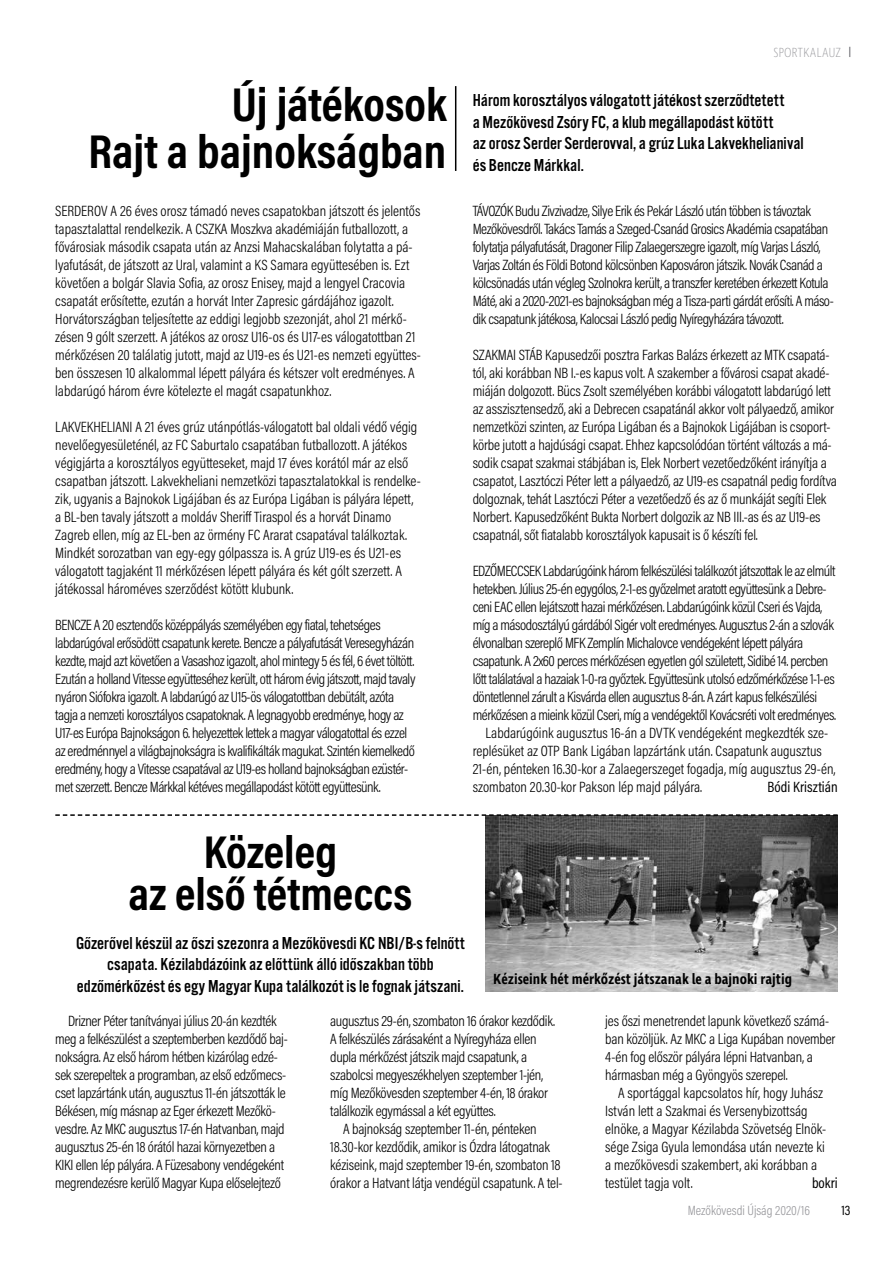
<style>
.page{position:relative;width:893px;height:1263px;background:#fff}
.page>*{position:absolute;margin:0;border:0;box-sizing:border-box;transform-origin:0 0}
.t1{font:700 48px/46.5px "Acumin Pro Cond";color:#000;text-align:right}
.t2{font:700 46.5px/42px "Acumin Pro Cond";color:#000;text-align:center}
.t3{font:18px/21.6px "Alternate Got No 3 D";color:#000}
.t4{font:300 15px/18px "Acumin Pro Cond";letter-spacing:-.015em;color:#000}
.t5{font:600 15px "Ingra Cd";color:#000}
.t6{font:15px "Acumin Pro Cond";color:#000}
.t7{font:300 13.5px "Acumin Pro Cond";color:#98989c}
.t8{font:200 13.5px "Ingra Cd";letter-spacing:.005em;color:#98989c}
.t9{font:13.5px "Acumin Pro Cond";color:#000}
</style>
<div class="page">
<hr style="left:455px;top:86px;width:1px;height:85px;background:#000">
<img style="left:486px;top:816px;width:352px;height:176px">
<svg style="left:55px;top:814px;width:783px;height:2px"></svg>
<h1 class="t1" style="left:88px;top:80px;width:360px">Új játékosok<br>Rajt a bajnokságban</h1>
<p class="t4" style="left:55px;top:202px;width:367px">SERDEROV A 26 éves orosz támadó neves csapatokban játszott és jelentős tapasztalattal rendelkezik. A CSZKA Moszkva akadémiáján futballozott, a fővárosiak második csapata után az Anzsi Mahacskalában folytatta a pá&shy;lyafutását, de játszott az Ural, valamint a KS Samara együttesében is. Ezt követően a bolgár Slavia Sofia, az orosz Enisey, majd a lengyel Cracovia csapatát erősítette, ezután a horvát Inter Zapresic gárdájához igazolt.<br>Horvátországban teljesítette az eddigi legjobb szezonját, ahol 21 mérkő&shy;zésen 9 gólt szerzett. A játékos az orosz U16-os és U17-es válogatottban 21 mérkőzésen 20 találatig jutott, majd az U19-es és U21-es nemzeti együttes&shy;ben összesen 10 alkalommal lépett pályára és kétszer volt eredményes. A labdarúgó három évre kötelezte el magát csapatunkhoz.</p>
<p class="t4" style="left:55px;top:418px;width:367px">LAKVEKHELIANI A 21 éves grúz utánpótlás-válogatott bal oldali védő végig nevelőegyesületénél, az FC Saburtalo csapatában futballozott. A játékos végigjárta a korosztályos együtteseket, majd 17 éves korától már az első csapatban játszott. Lakvekheliani nemzetközi tapasztalatokkal is rendelke&shy;zik, ugyanis a Bajnokok Ligájában és az Európa Ligában is pályára lépett, a BL-ben tavaly játszott a moldáv Sheriff Tiraspol és a horvát Dinamo Zagreb ellen, míg az EL-ben az örmény FC Ararat csapatával találkoztak.<br>Mindkét sorozatban van egy-egy gólpassza is. A grúz U19-es és U21-es válogatott tagjaként 11 mérkőzésen lépett pályára és két gólt szerzett. A játékossal hároméves szerződést kötött klubunk.</p>
<p class="t4" style="left:55px;top:616px;width:362px">BENCZE A 20 esztendős középpályás személyében egy fiatal, tehetséges labdarúgóval erősödött csapatunk kerete. Bencze a pályafutását Veresegyházán kezdte, majd azt követően a Vasashoz igazolt, ahol mintegy 5 és fél, 6 évet töltött.<br>Ezután a holland Vitesse együtteséhez került, ott három évig játszott, majd tavaly nyáron Siófokra igazolt. A labdarúgó az U15-ös válogatottban debütált, azóta tagja a nemzeti korosztályos csapatoknak. A legnagyobb eredménye, hogy az U17-es Európa Bajnokságon 6. helyezettek lettek a magyar válogatottal és ezzel az eredménnyel a világbajnokságra is kvalifikálták magukat. Szintén kiemelkedő eredmény, hogy a Vitesse csapatával az U19-es holland bajnokságban ezüstér&shy;met szerzett. Bencze Márkkal kétéves megállapodást kötött együttesünk.</p>
<h2 class="t2" style="left:129px;top:830px;width:285px">Közeleg<br>az első tétmeccs</h2>
<p class="t8" style="left:773px;top:45px;width:69px">SPORTKALAUZ</p>
<p class="t3" style="left:473px;top:90px;width:332px">Három korosztályos válogatott játékost szerződtetett<br>a Mezőkövesd Zsóry FC, a klub megállapodást kötött<br>az orosz Serder Serderovval, a grúz Luka Lakvekhelianival és Bencze Márkkal.</p>
<p class="t4" style="left:473px;top:202px;width:363px">TÁVOZÓK Budu Zivzivadze, Silye Erik és Pekár László után többen is távoztak Mezőkövesdről. Takács Tamás a Szeged-Csanád Grosics Akadémia csapatában folytatja pályafutását, Dragoner Filip Zalaegerszegre igazolt, míg Varjas László, Varjas Zoltán és Földi Botond kölcsönben Kaposváron játszik. Novák Csanád a kölcsönadás után végleg Szolnokra került, a transzfer keretében érkezett Kotula Máté, aki a 2020-2021-es bajnokságban még a Tisza-parti gárdát erősíti. A máso&shy;dik csapatunk játékosa, Kalocsai László pedig Nyíregyházára távozott.</p>
<p class="t4" style="left:473px;top:346px;width:366px">SZAKMAI STÁB Kapusedzői posztra Farkas Balázs érkezett az MTK csapatá&shy;tól, aki korábban NB I.-es kapus volt. A szakember a fővárosi csapat akadé&shy;miáján dolgozott. Bücs Zsolt személyében korábbi válogatott labdarúgó lett az asszisztensedző, aki a Debrecen csapatánál akkor volt pályaedző, amikor nemzetközi szinten, az Európa Ligában és a Bajnokok Ligájában is csoport&shy;körbe jutott a hajdúsági csapat. Ehhez kapcsolódóan történt változás a má&shy;sodik csapat szakmai stábjában is, Elek Norbert vezetőedzőként irányítja a csapatot, Lasztóczi Péter lett a pályaedző, az U19-es csapatnál pedig fordítva dolgoznak, tehát Lasztóczi Péter a vezetőedző és az ő munkáját segíti Elek Norbert. Kapusedzőként Bukta Norbert dolgozik az NB III.-as és az U19-es csapatnál, sőt fiatalabb korosztályok kapusait is ő készíti fel.</p>
<p class="t4" style="left:473px;top:562px;width:364px">EDZŐMECCSEK Labdarúgóink három felkészülési találkozót játszottak le az elmúlt</p>
<p class="t4" style="left:473px;top:580px;width:355px">hetekben. Július 25-én egygólos, 2-1-es győzelmet aratott együttesünk a Debre-</p>
<p class="t4" style="left:473px;top:598px;width:351px">ceni EAC ellen lejátszott hazai mérkőzésen. Labdarúgóink közül Cseri és Vajda,</p>
<p class="t4" style="left:473px;top:616px;width:363px">míg a másodosztályú gárdából Sigér volt eredményes. Augusztus 2-án a szlovák</p>
<p class="t4" style="left:473px;top:634px;width:332px">élvonalban szereplő MFK Zemplín Michalovce vendégeként lépett pályára</p>
<p class="t4" style="left:473px;top:652px;width:357px">csapatunk. A 2x60 perces mérkőzésen egyetlen gól született, Sidibé 14. percben</p>
<p class="t4" style="left:473px;top:670px;width:364px">lőtt találatával a hazaiak 1-0-ra győztek. Együttesünk utolsó edzőmérkőzése 1-1-es</p>
<p class="t4" style="left:473px;top:688px;width:346px">döntetlennel zárult a Kisvárda ellen augusztus 8-án. A zárt kapus felkészülési</p>
<p class="t4" style="left:473px;top:706px;width:365px">mérkőzésen a mieink közül Cseri, míg a vendégektől Kovácsréti volt eredményes.</p>
<p class="t4" style="left:485px;top:724px;width:344px">Labdarúgóink augusztus 16-án a DVTK vendégeként megkezdték sze-</p>
<p class="t4" style="left:473px;top:742px;width:351px">replésüket az OTP Bank Ligában lapzártánk után. Csapatunk augusztus</p>
<p class="t4" style="left:473px;top:760px;width:364px">21-én, pénteken 16.30-kor a Zalaegerszeget fogadja, míg augusztus 29-én,</p>
<p class="t4" style="left:473px;top:778px;width:231px">szombaton 20.30-kor Pakson lép majd pályára.</p>
<p class="t6" style="left:767px;top:777px;width:72px">Bódi Krisztián</p>
<p class="t3" style="left:76px;top:932px;width:390px;text-align:center">Gőzerővel készül az őszi szezonra a Mezőkövesdi KC NBI/B-s felnőtt csapata. Kézilabdázóink az előttünk álló időszakban több edzőmérkőzést és egy Magyar Kupa találkozót is le fognak játszani.</p>
<p class="t5" style="left:493px;top:969px;width:300px">Kéziseink hét mérkőzést játszanak le a bajnoki rajtig</p>
<p class="t4" style="left:55px;top:1012px;width:234px;text-indent:13px">Drizner Péter tanítványai július 20-án kezdték meg a felkészülést a szeptemberben kezdődő baj&shy;nokságra. Az első három hétben kizárólag edzé&shy;sek szerepeltek a programban, az első edzőmec - cset lapzártánk után, augusztus 11-én játszották le Békésen, míg másnap az Eger érkezett Mezőkö&shy;vesdre. Az MKC augusztus 17-én Hatvanban, majd augusztus 25-én 18 órától hazai környezetben a KIKI ellen lép pályára. A Füzesabony vendégeként megrendezésre kerülő Magyar Kupa előselejtező</p>
<p class="t4" style="left:330px;top:1012px;width:226px">augusztus 29-én, szombaton 16 órakor kezdődik.<br>A felkészülés zárásaként a Nyíregyháza ellen dupla mérkőzést játszik majd csapatunk, a szabolcsi megyeszékhelyen szeptember 1-jén, míg Mezőkövesden szeptember 4-én, 18 órakor találkozik egymással a két együttes.</p>
<p class="t4" style="left:330px;top:1120px;width:234px;text-indent:13px">A bajnokság szeptember 11-én, pénteken 18.30-kor kezdődik, amikor is Ózdra látogatnak kéziseink, majd szeptember 19-én, szombaton 18 órakor a Hatvant látja vendégül csapatunk. A tel-</p>
<p class="t4" style="left:605px;top:1012px;width:232px">jes őszi menetrendet lapunk következő számá&shy;ban közöljük. Az MKC a Liga Kupában november 4-én fog először pályára lépni Hatvanban, a hármasban még a Gyöngyös szerepel.</p>
<p class="t4" style="left:605px;top:1084px;width:222px;text-indent:13px">A sportággal kapcsolatos hír, hogy Juhász István lett a Szakmai és Versenybizottság elnöke, a Magyar Kézilabda Szövetség Elnök&shy;sége Zsiga Gyula lemondása után nevezte ki a mezőkövesdi szakembert, aki korábban a testület tagja volt.</p>
<p class="t6" style="left:812px;top:1173px;width:27px">bokri</p>
<p class="t7" style="left:688px;top:1202px;width:124px">Mezőkövesdi Újság 2020/16</p>
<p class="t9" style="left:841px;top:1202px;width:11px">13</p>
</div>
